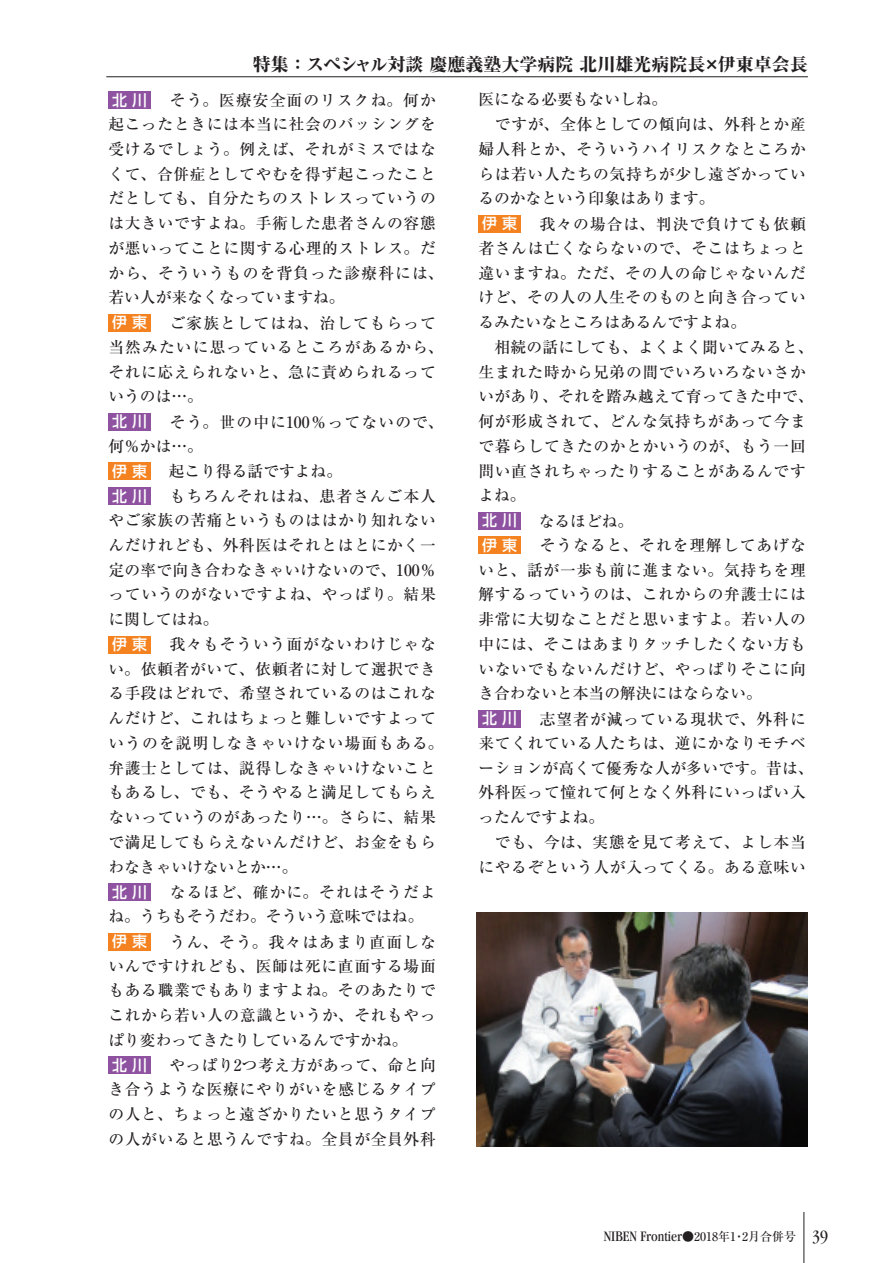
<style>
.page{position:relative;width:893px;height:1263px;background:#fff}
.page>*{position:absolute;margin:0;border:0;box-sizing:border-box;transform-origin:0 0}
.t1{font:18px "Ryumin Pro Heavy 90 pv RKSJ H";color:#231f20}
.t2{font:15.75px/24.8px "Ryumin Pro Medium 90 pv RKSJ H";letter-spacing:.045em;color:#231f20}
.t3{font:condensed 15px "Garamond";color:#231f20}
.s1{font-family:"Shin Go Pro Medium 90 pv RKSJ H";font-size:15px;color:#fff}
.s2{font-family:"Ryumin Pro Medium 90 pv RKSJ H";font-stretch:normal;font-size:12px}
.s3{font-size:18px}
</style>
<div class="page">
<div style="left:108px;top:91px;width:43px;height:17px;background:#8e52a1"></div>
<div style="left:108px;top:314px;width:43px;height:17px;background:#f58220"></div>
<div style="left:108px;top:413px;width:43px;height:17px;background:#8e52a1"></div>
<div style="left:108px;top:463px;width:43px;height:17px;background:#f58220"></div>
<div style="left:108px;top:487px;width:43px;height:17px;background:#8e52a1"></div>
<div style="left:108px;top:636px;width:43px;height:17px;background:#f58220"></div>
<div style="left:108px;top:883px;width:43px;height:17px;background:#8e52a1"></div>
<div style="left:108px;top:933px;width:43px;height:17px;background:#f58220"></div>
<div style="left:108px;top:1057px;width:43px;height:17px;background:#8e52a1"></div>
<div style="left:478px;top:215px;width:43px;height:17px;background:#f58220"></div>
<div style="left:478px;top:512px;width:43px;height:17px;background:#8e52a1"></div>
<div style="left:478px;top:537px;width:43px;height:17px;background:#f58220"></div>
<div style="left:478px;top:710px;width:43px;height:17px;background:#8e52a1"></div>
<img style="left:476px;top:912px;width:332px;height:234px">
<hr style="left:106px;top:77px;width:702px;height:1px;background:#231f20">
<hr style="left:804px;top:1212px;width:1px;height:51px;background:#231f20">
<p class="t1" style="left:253px;top:58px;width:557px">特集：スペシャル対談 慶應義塾大学病院 北川雄光病院長×伊東卓会長</p>
<p class="t2" style="left:108px;top:90px;width:337px"><span class="s1">北 川</span>　そう。医療安全面のリスクね。何か起こったときには本当に社会のバッシングを受けるでしょう。例えば、それがミスではなくて、合併症としてやむを得ず起こったことだとしても、自分たちのストレスっていうのは大きいですよね。手術した患者さんの容態が悪いってことに関する心理的ストレス。だから、そういうものを背負った診療科には、若い人が来なくなっていますね。<br><span class="s1">伊 東</span>　ご家族としてはね、治してもらって当然みたいに思っているところがあるから、それに応えられないと、急に責められるっていうのは…。<br><span class="s1">北 川</span>　そう。世の中に100％ってないので、何％かは…。<br><span class="s1">伊 東</span>　起こり得る話ですよね。<br><span class="s1">北 川</span>　もちろんそれはね、患者さんご本人やご家族の苦痛というものははかり知れないんだけれども、外科医はそれとはとにかく一定の率で向き合わなきゃいけないので、100％っていうのがないですよね、やっぱり。結果に関してはね。<br><span class="s1">伊 東</span>　我々もそういう面がないわけじゃない。依頼者がいて、依頼者に対して選択できる手段はどれで、希望されているのはこれなんだけど、これはちょっと難しいですよっていうのを説明しなきゃいけない場面もある。弁護士としては、説得しなきゃいけないこともあるし、でも、そうやると満足してもらえないっていうのがあったり…。さらに、結果で満足してもらえないんだけど、お金をもらわなきゃいけないとか…。<br><span class="s1">北 川</span>　なるほど、確かに。それはそうだよね。うちもそうだわ。そういう意味ではね。<br><span class="s1">伊 東</span>　うん、そう。我々はあまり直面しないんですけれども、医師は死に直面する場面もある職業でもありますよね。そのあたりでこれから若い人の意識というか、それもやっぱり変わってきたりしているんですかね。<br><span class="s1">北 川</span>　やっぱり2つ考え方があって、命と向き合うような医療にやりがいを感じるタイプの人と、ちょっと遠ざかりたいと思うタイプの人がいると思うんですね。全員が全員外科</p>
<p class="t2" style="left:478px;top:89px;width:337px">医になる必要もないしね。<br>　ですが、全体としての傾向は、外科とか産婦人科とか、そういうハイリスクなところからは若い人たちの気持ちが少し遠ざかっているのかなという印象はあります。<br><span class="s1">伊 東</span>　我々の場合は、判決で負けても依頼者さんは亡くならないので、そこはちょっと違いますね。ただ、その人の命じゃないんだけど、その人の人生そのものと向き合っているみたいなところはあるんですよね。<br>　相続の話にしても、よくよく聞いてみると、生まれた時から兄弟の間でいろいろないさかいがあり、それを踏み越えて育ってきた中で、何が形成されて、どんな気持ちがあって今まで暮らしてきたのかとかいうのが、もう一回問い直されちゃったりすることがあるんですよね。<br><span class="s1">北 川</span>　なるほどね。<br><span class="s1">伊 東</span>　そうなると、それを理解してあげないと、話が一歩も前に進まない。気持ちを理解するっていうのは、これからの弁護士には非常に大切なことだと思いますよ。若い人の中には、そこはあまりタッチしたくない方もいないでもないんだけど、やっぱりそこに向き合わないと本当の解決にはならない。<br><span class="s1">北 川</span>　志望者が減っている現状で、外科に来てくれている人たちは、逆にかなりモチベーションが高くて優秀な人が多いです。昔は、外科医って憧れて何となく外科にいっぱい入ったんですよね。<br>　でも、今は、実態を見て考えて、よし本当にやるぞという人が入ってくる。ある意味い</p>
<p class="t3" style="left:604px;top:1230px;width:226px">NIBEN Frontier<span class="s2">●2018年1・2月合併号</span> <span class="s3">39</span></p>
</div>
